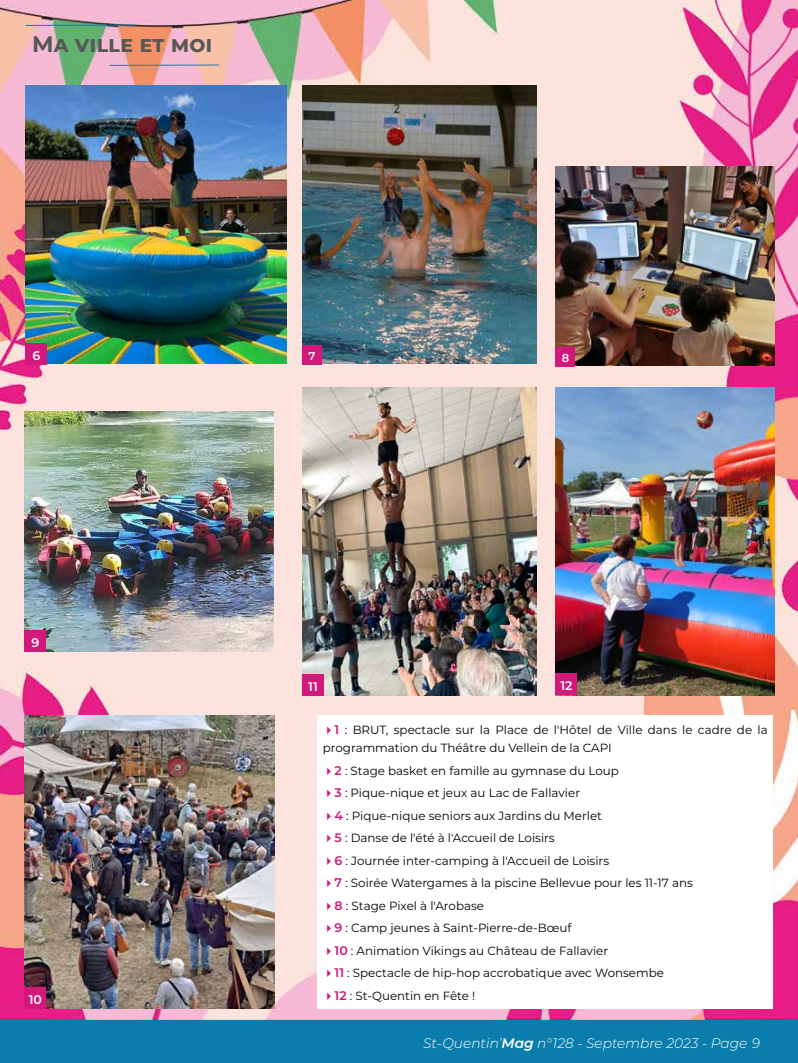
<style>
.page{position:relative;width:798px;height:1063px;background:#fff}
.page>*{position:absolute;margin:0;border:0;box-sizing:border-box;transform-origin:0 0}
.t1{font:700 22.5px "Montserrat";color:#575756}
.t2{font:italic 300 13.75px "Montserrat";color:#fff}
.t3{font:600 12.5px "Montserrat";color:#fff}
.t4{font:11.88px/18.8px "Montserrat";color:#000}
.t5{font:600 11.38px "Montserrat";color:#fff}
.s1{color:#d2187a}
.s2{font-weight:600;font-size:12.5px;color:#d2187a}
.s3{font-weight:600}
</style>
<div class="page">
<div style="left:0;top:1020px;width:797px;height:43px;background:#0a7dac"></div>
<img style="left:0;top:0;width:797px;height:1020px">
<hr style="left:26px;top:25px;width:109px;height:1px;background:#1e7cac">
<hr style="left:110px;top:65px;width:109px;height:1px;background:#1e7cac">
<img style="left:26px;top:85px;width:260px;height:279px">
<img style="left:555px;top:167px;width:218px;height:199px">
<div style="left:317px;top:715px;width:455px;height:294px;background:#fff"></div>
<div style="left:26px;top:343px;width:21px;height:21px;background:#d2187a"></div>
<div style="left:555px;top:347px;width:20px;height:19px;background:#d2187a"></div>
<img style="left:302px;top:388px;width:234px;height:307px">
<div style="left:302px;top:674px;width:21px;height:21px;background:#d2187a"></div>
<img style="left:25px;top:411px;width:249px;height:241px">
<div style="left:25px;top:630px;width:21px;height:22px;background:#d2187a"></div>
<img style="left:25px;top:715px;width:250px;height:294px">
<div style="left:25px;top:987px;width:21px;height:22px;background:#d2187a"></div>
<img style="left:302px;top:85px;width:234px;height:279px">
<div style="left:302px;top:345px;width:19px;height:19px;background:#d2187a"></div>
<img style="left:555px;top:388px;width:218px;height:307px">
<div style="left:555px;top:673px;width:21px;height:22px;background:#d2187a"></div>
<h1 class="t1" style="left:32px;top:28px;width:182px">Ma ville et moi</h1>
<p class="t3" style="left:32px;top:347px;width:9px">6</p>
<p class="t5" style="left:561px;top:350px;width:9px">8</p>
<p class="t5" style="left:308px;top:348px;width:8px">7</p>
<p class="t3" style="left:32px;top:634px;width:9px">9</p>
<p class="t3" style="left:29px;top:991px;width:15px">10</p>
<p class="t3" style="left:308px;top:677px;width:11px">11</p>
<p class="t3" style="left:560px;top:677px;width:14px">12</p>
<p class="t4" style="left:322px;top:720px;width:446px"><span class="s1">✔</span><span class="s2">1</span> : BRUT, spectacle sur la Place de l'Hôtel de Ville dans le cadre de la programmation du Théâtre du Vellein de la CAPI</p>
<p class="t4" style="left:322px;top:761px;width:297px"><span class="s1">✔</span><span class="s2">2</span> : Stage basket en famille au gymnase du Loup</p>
<p class="t4" style="left:322px;top:783px;width:259px"><span class="s1">✔</span><span class="s2">3</span> : Pique-nique et jeux au Lac de Fallavier</p>
<p class="t4" style="left:322px;top:806px;width:281px"><span class="s1">✔</span><span class="s2">4</span> : Pique-nique seniors aux Jardins du Merlet</p>
<p class="t4" style="left:322px;top:828px;width:233px"><span class="s1">✔</span><span class="s2">5</span> : Danse de l'été à l'Accueil de Loisirs</p>
<p class="t4" style="left:322px;top:851px;width:288px"><span class="s1">✔</span><span class="s2">6</span> : Journée inter-camping à l'Accueil de Loisirs</p>
<p class="t4" style="left:322px;top:873px;width:371px"><span class="s1">✔</span><span class="s2">7</span> : Soirée Watergames à la piscine Bellevue pour les 11-17 ans</p>
<p class="t4" style="left:322px;top:896px;width:163px"><span class="s1">✔</span><span class="s2">8</span> : Stage Pixel à l'Arobase</p>
<p class="t4" style="left:322px;top:918px;width:250px"><span class="s1">✔</span><span class="s2">9</span> : Camp jeunes à Saint-Pierre-de-Bœuf</p>
<p class="t4" style="left:322px;top:941px;width:287px"><span class="s1">✔</span><span class="s2">10</span> : Animation Vikings au Château de Fallavier</p>
<p class="t4" style="left:322px;top:963px;width:342px"><span class="s1">✔</span><span class="s2">11</span> : Spectacle de hip-hop accrobatique avec Wonsembe</p>
<p class="t4" style="left:322px;top:986px;width:154px"><span class="s1">✔</span><span class="s2">12</span> : St-Quentin en Fête !</p>
<p class="t2" style="left:423px;top:1034px;width:338px">St-Quentin’<span class="s3">Mag</span> n°128 - Septembre 2023 - Page 9</p>
</div>
